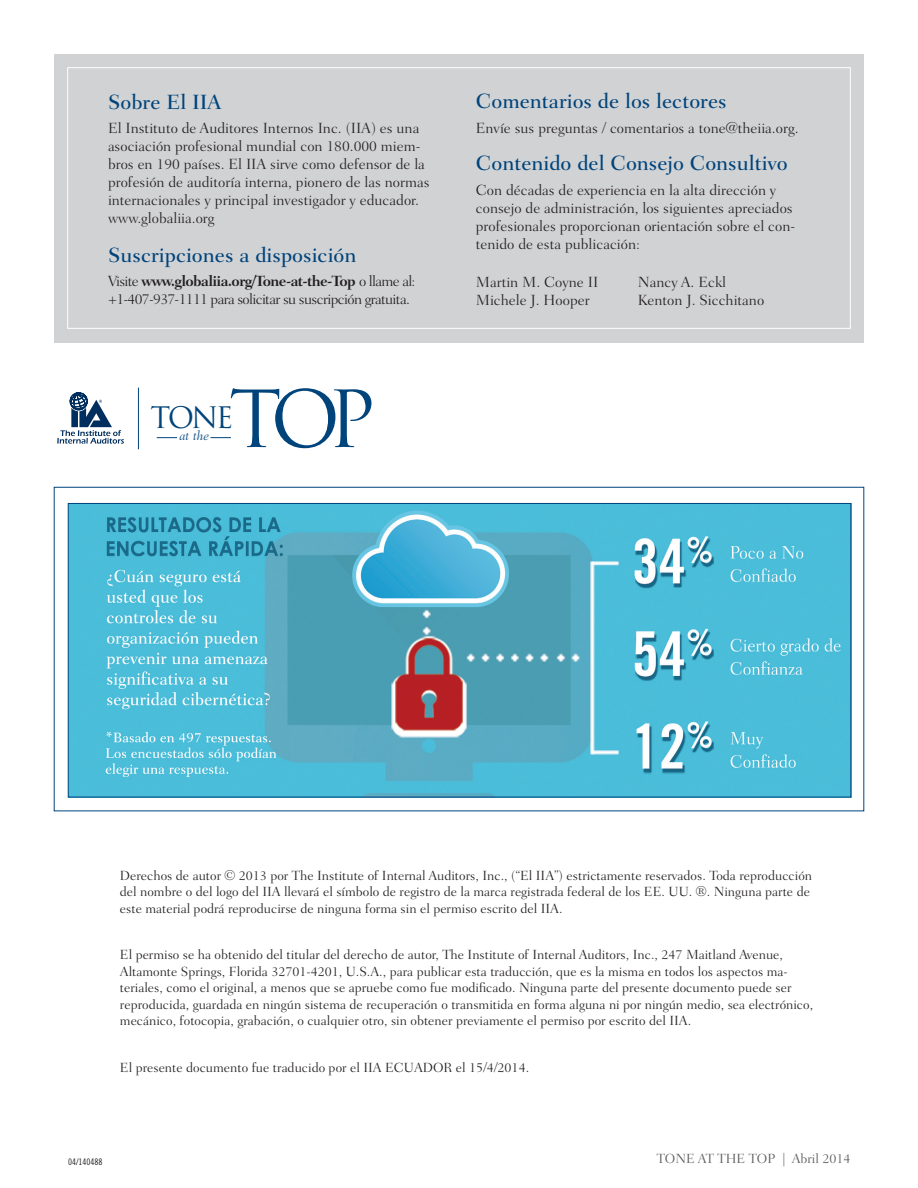
<style>
.page{position:relative;width:918px;height:1188px;background:#fff}
.page>*{position:absolute;margin:0;border:0;box-sizing:border-box;transform-origin:0 0}
.t1{font:76.5px "Trajan Pro";color:#00447b}
.t2{font:28.95px "Trajan Pro";color:#00447b}
.t3{font:500 21px "Fairfield LH";color:#00447b}
.t4{font:300 15px/18px "Fairfield LH";color:#231f20}
.t5{font:300 15px/18px "Fairfield LH";letter-spacing:-.04em;color:#231f20}
.t6{font:300 13.5px/16.5px "Fairfield LH";color:#231f20}
.t7{font:300 13.5px "Fairfield LH";color:#57585a}
.t8{font:italic 300 13.35px "Fairfield LH";color:#00447b}
.t9{font:9px "Trade Gothic Cond Eighteen";color:#231f20}
.s1{font-weight:700}
.s2{color:#fff}
</style>
<div class="page">
<div style="left:54px;top:54px;width:810px;height:288px;background:#d1d2d4"></div>
<div style="left:68px;top:68px;width:782px;height:261px;border:1px solid #fff"></div>
<img style="left:70px;top:505px;width:779px;height:290px">
<svg style="left:57px;top:392px;width:67px;height:52px"></svg>
<hr style="left:138px;top:388px;width:1px;height:61px;background:#00447b">
<svg style="left:157px;top:437px;width:20px;height:1px"></svg>
<svg style="left:211px;top:437px;width:20px;height:1px"></svg>
<p class="t3" style="left:108px;top:90px;width:115px">Sobre El IIA</p>
<p class="t4" style="left:108px;top:120px;width:323px">El Instituto de Auditores Internos Inc. (IIA) es una asociación profesional mundial con 180.000 miem&shy;bros en 190 países. El IIA sirve como defensor de la profesión de auditoría interna, pionero de las normas internacionales y principal investigador y educador. www.globaliia.org</p>
<p class="t3" style="left:108px;top:243px;width:250px">Suscripciones a disposición</p>
<p class="t5" style="left:108px;top:273px;width:309px">Visite <span class="s1">www.globaliia.org/Tone-at-the-Top</span> o llame al: +1-407-937-1111 para solicitar su suscripción gratuita.</p>
<p class="t1" style="left:229px;top:371px;width:149px">TOP</p>
<p class="t2" style="left:151px;top:399px;width:84px">TONE</p>
<p class="t8" style="left:180px;top:428px;width:31px">at the</p>
<p class="t3" style="left:476px;top:89px;width:252px">Comentarios de los lectores</p>
<p class="t4" style="left:476px;top:119px;width:324px">Envíe sus preguntas / comentarios a tone@theiia.org.</p>
<p class="t3" style="left:476px;top:151px;width:313px">Contenido del Consejo Consultivo</p>
<p class="t4" style="left:476px;top:181px;width:321px">Con décadas de experiencia en la alta dirección y consejo de administración, los siguientes apreciados profesionales proporcionan orientación sobre el con&shy;tenido de esta publicación:</p>
<p class="t4" style="left:476px;top:273px;width:124px">Martin M. Coyne II</p>
<p class="t4" style="left:638px;top:273px;width:90px">Nancy A. Eckl</p>
<p class="t4" style="left:476px;top:291px;width:115px">Michele J. Hooper</p>
<p class="t4" style="left:638px;top:291px;width:128px">Kenton J. Sicchitano</p>
<p class="t6" style="left:120px;top:867px;width:694px;text-indent:-21px"><span class="s2">❏</span> Derechos de autor © 2013 por The Institute of Internal Auditors, Inc., (“El IIA”) estrictamente reservados. Toda reproducción del nombre o del logo del IIA llevará el símbolo de registro de la marca registrada federal de los EE. UU. ®. Ninguna parte de este material podrá reproducirse de ninguna forma sin el permiso escrito del IIA.</p>
<p class="t6" style="left:120px;top:946px;width:695px;text-indent:-21px"><span class="s2">❏</span> El permiso se ha obtenido del titular del derecho de autor, The Institute of Internal Auditors, Inc., 247 Maitland Avenue, Altamonte Springs, Florida 32701-4201, U.S.A., para publicar esta traducción, que es la misma en todos los aspectos ma&shy;teriales, como el original, a menos que se apruebe como fue modificado. Ninguna parte del presente documento puede ser reproducida, guardada en ningún sistema de recuperación o transmitida en forma alguna ni por ningún medio, sea electrónico, mecánico, fotocopia, grabación, o cualquier otro, sin obtener previamente el permiso por escrito del IIA.</p>
<p class="t6" style="left:99px;top:1059px;width:432px"><span class="s2">❏</span> El presente documento fue traducido por el IIA ECUADOR el 15/4/2014.</p>
<p class="t9" style="left:68px;top:1156px;width:36px">04/140488</p>
<p class="t7" style="left:657px;top:1151px;width:195px">TONE AT THE TOP | Abril 2014</p>
</div>
